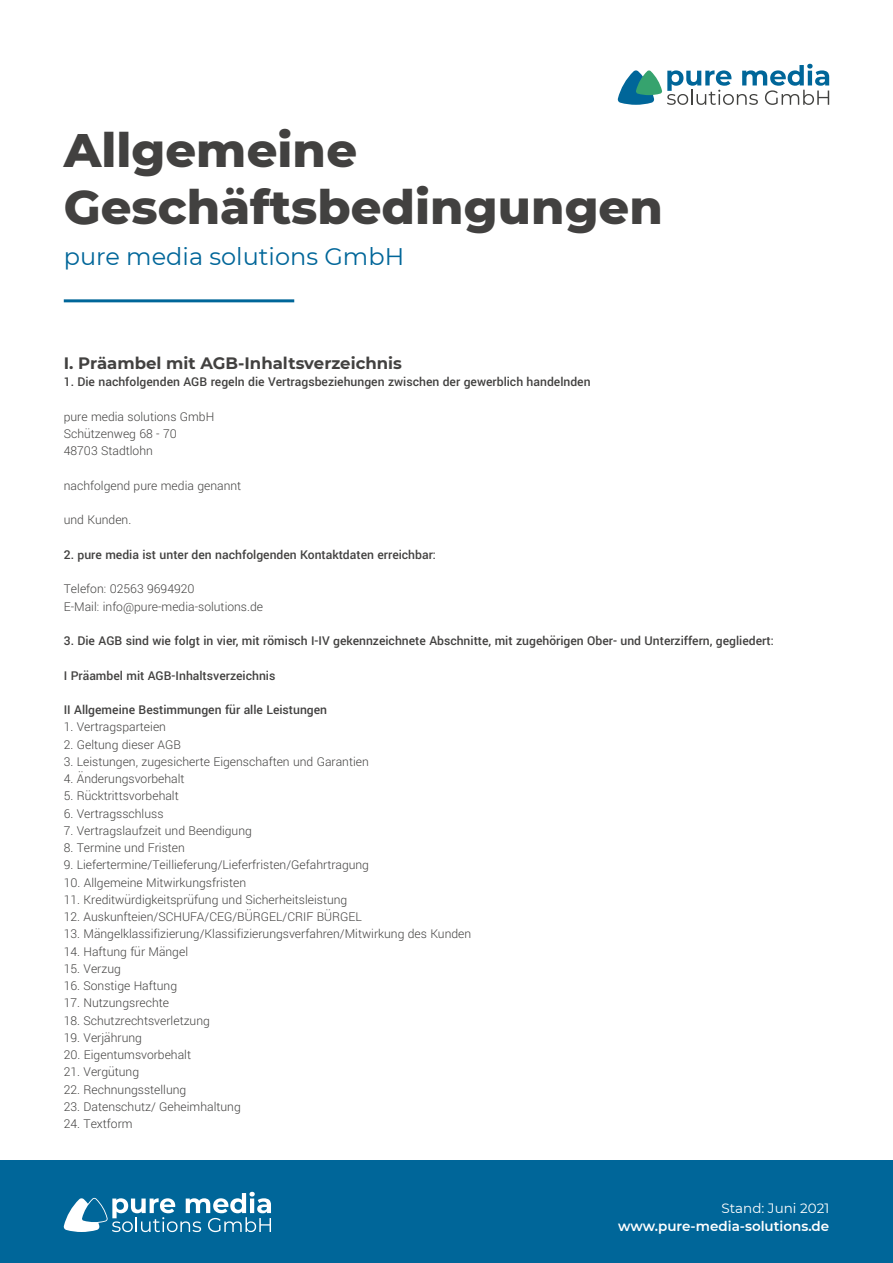
<style>
.page{position:relative;width:893px;height:1263px;background:#fff}
.page>*{position:absolute;margin:0;border:0;box-sizing:border-box;transform-origin:0 0}
.t1{font:800 48px/57.6px "Montserrat";color:#424140}
.t2{font:24px "Montserrat";color:#069}
.t3{font:700 16.5px "Montserrat";color:#424140}
.t4{font:300 13.5px/17.2px "Yantramanav";color:#424140}
.t5{font:500 13.5px "Yantramanav";color:#424140}
.t6{font:600 13.5px "Montserrat";color:#fff}
.t7{font:13.5px "Montserrat";color:#fff}
</style>
<div class="page">
<div style="left:0;top:1161px;width:893px;height:102px;background:#069"></div>
<svg style="left:63px;top:1192px;width:208px;height:40px"></svg>
<svg style="left:617px;top:64px;width:212px;height:41px"></svg>
<hr style="left:64px;top:299px;width:230px;height:3px;background:#069">
<h1 class="t1" style="left:64px;top:118px;width:601px">Allgemeine<br>Geschäftsbedingungen</h1>
<h2 class="t2" style="left:64px;top:240px;width:342px">pure media solutions GmbH</h2>
<p class="t3" style="left:64px;top:351px;width:340px">I. Präambel mit AGB-Inhaltsverzeichnis</p>
<p class="t5" style="left:64px;top:374px;width:528px">1. Die nachfolgenden AGB regeln die Vertragsbeziehungen zwischen der gewerblich handelnden</p>
<p class="t4" style="left:64px;top:408px;width:152px">pure media solutions GmbH<br>Schützenweg 68 - 70<br>48703 Stadtlohn</p>
<p class="t4" style="left:64px;top:477px;width:179px">nachfolgend pure media genannt</p>
<p class="t4" style="left:64px;top:511px;width:69px">und Kunden.</p>
<p class="t5" style="left:64px;top:546px;width:374px">2. pure media ist unter den nachfolgenden Kontaktdaten erreichbar:</p>
<p class="t4" style="left:64px;top:580px;width:201px">Telefon: 02563 9694920<br>E-Mail: info@pure-media-solutions.de</p>
<p class="t5" style="left:64px;top:632px;width:712px">3. Die AGB sind wie folgt in vier, mit römisch I-IV gekennzeichnete Abschnitte, mit zugehörigen Ober- und Unterziffern, gegliedert:</p>
<p class="t5" style="left:64px;top:667px;width:213px">I Präambel mit AGB-Inhaltsverzeichnis</p>
<p class="t5" style="left:64px;top:701px;width:265px">II Allgemeine Bestimmungen für alle Leistungen</p>
<p class="t4" style="left:64px;top:718px;width:104px">1. Vertragsparteien</p>
<p class="t4" style="left:64px;top:736px;width:119px">2. Geltung dieser AGB</p>
<p class="t4" style="left:64px;top:753px;width:307px">3. Leistungen, zugesicherte Eigenschaften und Garantien</p>
<p class="t4" style="left:64px;top:770px;width:122px">4. Änderungsvorbehalt</p>
<p class="t4" style="left:64px;top:787px;width:116px">5. Rücktrittsvorbehalt</p>
<p class="t4" style="left:64px;top:805px;width:101px">6. Vertragsschluss</p>
<p class="t4" style="left:64px;top:822px;width:190px">7. Vertragslaufzeit und Beendigung</p>
<p class="t4" style="left:64px;top:839px;width:123px">8. Termine und Fristen</p>
<p class="t4" style="left:64px;top:856px;width:307px">9. Liefertermine/Teillieferung/Lieferfristen/Gefahrtragung</p>
<p class="t4" style="left:64px;top:874px;width:184px">10. Allgemeine Mitwirkungsfristen</p>
<p class="t4" style="left:64px;top:891px;width:285px">11. Kreditwürdigkeitsprüfung und Sicherheitsleistung</p>
<p class="t4" style="left:64px;top:908px;width:300px">12. Auskunfteien/SCHUFA/CEG/BÜRGEL/CRIF BÜRGEL</p>
<p class="t4" style="left:64px;top:925px;width:409px">13. Mängelklassifizierung/Klassifizierungsverfahren/Mitwirkung des Kunden</p>
<p class="t4" style="left:64px;top:943px;width:126px">14. Haftung für Mängel</p>
<p class="t4" style="left:64px;top:960px;width:59px">15. Verzug</p>
<p class="t4" style="left:64px;top:977px;width:115px">16. Sonstige Haftung</p>
<p class="t4" style="left:64px;top:994px;width:107px">17. Nutzungsrechte</p>
<p class="t4" style="left:64px;top:1012px;width:148px">18. Schutzrechtsverletzung</p>
<p class="t4" style="left:64px;top:1029px;width:80px">19. Verjährung</p>
<p class="t4" style="left:64px;top:1046px;width:129px">20. Eigentumsvorbehalt</p>
<p class="t4" style="left:64px;top:1063px;width:77px">21. Vergütung</p>
<p class="t4" style="left:64px;top:1081px;width:124px">22. Rechnungsstellung</p>
<p class="t4" style="left:64px;top:1098px;width:179px">23. Datenschutz/ Geheimhaltung</p>
<p class="t4" style="left:64px;top:1115px;width:70px">24. Textform</p>
<p class="t7" style="left:721px;top:1199px;width:109px">Stand: Juni 2021</p>
<p class="t6" style="left:618px;top:1217px;width:212px">www.pure-media-solutions.de</p>
</div>
